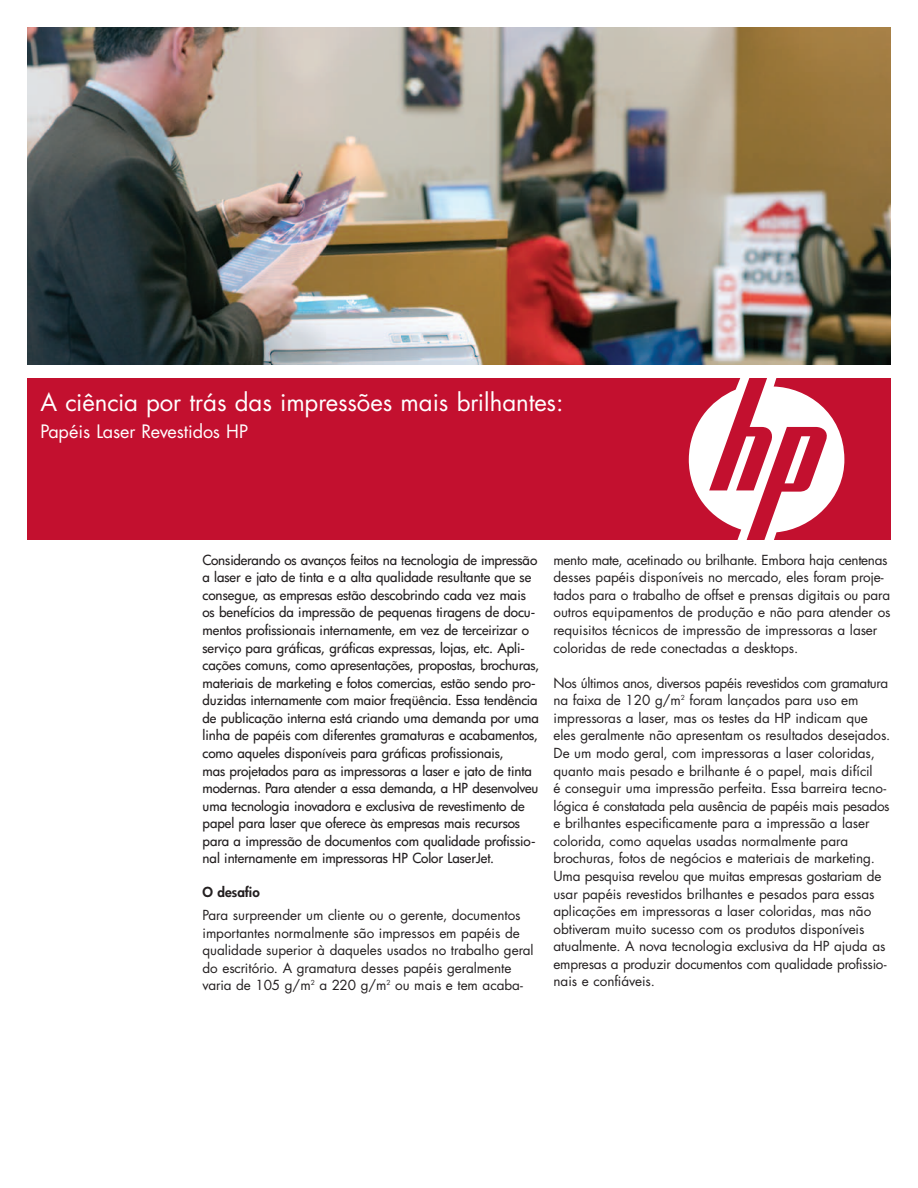
<style>
.page{position:relative;width:918px;height:1188px;background:#fff}
.page>*{position:absolute;margin:0;border:0;box-sizing:border-box;transform-origin:0 0}
.t1{font:24px "Futura";color:#fff}
.t2{font:18px "Futura";letter-spacing:-.01em;color:#fff}
.t3{font:13.5px/17.5px "Futura";letter-spacing:-.005em;color:#231f20}
.t4{font:500 13.5px/17.5px "Futura";letter-spacing:-.01em;color:#231f20}
.t5{font:800 13.5px "Futura";color:#231f20}
</style>
<div class="page">
<div style="left:27px;top:378px;width:864px;height:162px;background:#c3102f"></div>
<svg style="left:689px;top:378px;width:155px;height:162px"></svg>
<img style="left:27px;top:27px;width:864px;height:337px">
<h1 class="t1" style="left:40px;top:391px;width:525px">A ciência por trás das impressões mais brilhantes:</h1>
<h2 class="t2" style="left:40px;top:423px;width:209px">Papéis Laser Revestidos HP</h2>
<p class="t4" style="left:202px;top:552px;width:338px">Considerando os avanços feitos na tecnologia de impressão a laser e jato de tinta e a alta qualidade resultante que se consegue, as empresas estão descobrindo cada vez mais os benefícios da impressão de pequenas tiragens de docu&shy;mentos profissionais internamente, em vez de terceirizar o serviço para gráficas, gráficas expressas, lojas, etc. Apli&shy;cações comuns, como apresentações, propostas, brochuras, materiais de marketing e fotos comercias, estão sendo pro&shy;duzidas internamente com maior freqüência. Essa tendência de publicação interna está criando uma demanda por uma linha de papéis com diferentes gramaturas e acabamentos, como aqueles disponíveis para gráficas profissionais,<br>mas projetados para as impressoras a laser e jato de tinta modernas. Para atender a essa demanda, a HP desenvolveu uma tecnologia inovadora e exclusiva de revestimento de papel para laser que oferece às empresas mais recursos para a impressão de documentos com qualidade profissio&shy;nal internamente em impressoras HP Color LaserJet.</p>
<p class="t5" style="left:203px;top:886px;width:59px">O desafio</p>
<p class="t3" style="left:203px;top:908px;width:333px">Para surpreender um cliente ou o gerente, documentos importantes normalmente são impressos em papéis de qualidade superior à daqueles usados no trabalho geral do escritório. A gramatura desses papéis geralmente varia de 105 g/m<sup>2</sup> a 220 g/m<sup>2</sup> ou mais e tem acaba-</p>
<p class="t3" style="left:553px;top:552px;width:339px">mento mate, acetinado ou brilhante. Embora haja centenas desses papéis disponíveis no mercado, eles foram proje&shy;tados para o trabalho de offset e prensas digitais ou para outros equipamentos de produção e não para atender os requisitos técnicos de impressão de impressoras a laser coloridas de rede conectadas a desktops.</p>
<p class="t3" style="left:553px;top:675px;width:338px">Nos últimos anos, diversos papéis revestidos com gramatura na faixa de 120 g/m<sup>2</sup> foram lançados para uso em impressoras a laser, mas os testes da HP indicam que eles geralmente não apresentam os resultados desejados.<br>De um modo geral, com impressoras a laser coloridas, quanto mais pesado e brilhante é o papel, mais difícil<br>é conseguir uma impressão perfeita. Essa barreira tecno&shy;lógica é constatada pela ausência de papéis mais pesados e brilhantes especificamente para a impressão a laser colorida, como aquelas usadas normalmente para brochuras, fotos de negócios e materiais de marketing.<br>Uma pesquisa revelou que muitas empresas gostariam de usar papéis revestidos brilhantes e pesados para essas aplicações em impressoras a laser coloridas, mas não obtiveram muito sucesso com os produtos disponíveis atualmente. A nova tecnologia exclusiva da HP ajuda as empresas a produzir documentos com qualidade profissio&shy;nais e confiáveis.</p>
</div>
